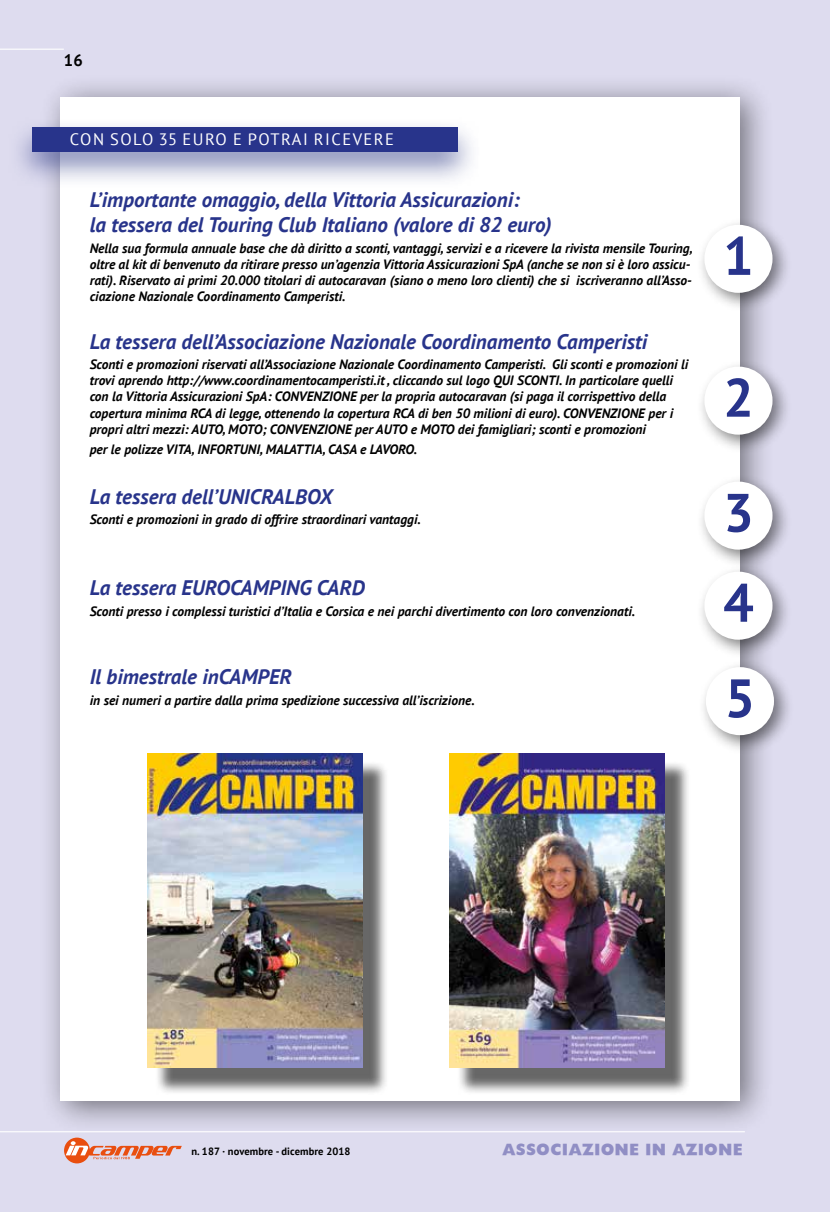
<style>
.page{position:relative;width:830px;height:1212px;background:#fff}
.page>*{position:absolute;margin:0;border:0;box-sizing:border-box;transform-origin:0 0}
.t1{font:700 54px/114.9px "PT Sans";color:#28348b}
.t2{font:italic 700 21px/25.2px "PT Sans";color:#28348b}
.t3{font:16.5px "PT Sans";letter-spacing:.09em;color:#fff}
.t4{font:700 16.5px "PT Sans";color:#000}
.t5{font:15px "Headline NEWS";letter-spacing:.01em;color:#908ec4}
.t6{font:italic 700 13.5px/16.2px "PT Sans";color:#000}
.t7{font:700 10.5px "PT Sans";letter-spacing:.01em;color:#000}
</style>
<div class="page">
<div style="left:0;top:0;width:829px;height:1212px;background:#dedcef"></div>
<div style="left:39px;top:74px;width:736px;height:1060px;background:#000;opacity:.5"></div>
<div style="left:60px;top:97px;width:679px;height:1004px;background:#fff"></div>
<div style="left:696px;top:217px;width:96px;height:96px;background:#000;opacity:.5"></div>
<div style="left:704px;top:225px;width:68px;height:68px;background:#fff;border-radius:50%"></div>
<div style="left:696px;top:359px;width:96px;height:95px;background:#000;opacity:.5"></div>
<div style="left:704px;top:367px;width:68px;height:68px;background:#fff;border-radius:50%"></div>
<div style="left:696px;top:474px;width:96px;height:95px;background:#000;opacity:.5"></div>
<div style="left:704px;top:482px;width:68px;height:68px;background:#fff;border-radius:50%"></div>
<div style="left:696px;top:564px;width:96px;height:95px;background:#000;opacity:.5"></div>
<div style="left:704px;top:572px;width:68px;height:68px;background:#fff;border-radius:50%"></div>
<div style="left:697px;top:659px;width:96px;height:96px;background:#000;opacity:.5"></div>
<div style="left:705px;top:667px;width:68px;height:68px;background:#fff;border-radius:50%"></div>
<div style="left:8px;top:116px;width:473px;height:73px;background:#283583;opacity:.6"></div>
<div style="left:32px;top:128px;width:425px;height:24px;background:#28348b"></div>
<hr style="left:0;top:49px;width:64px;height:1px;background:#fff">
<hr style="left:0;top:1131px;width:744px;height:1px;background:#fff">
<svg style="left:64px;top:1137px;width:26px;height:26px"></svg>
<svg style="left:65px;top:1141px;width:117px;height:19px"></svg>
<div style="left:456px;top:761px;width:234px;height:334px;background:#000;opacity:.6"></div>
<img style="left:449px;top:753px;width:214px;height:315px">
<div style="left:155px;top:761px;width:234px;height:334px;background:#000;opacity:.6"></div>
<img style="left:147px;top:753px;width:215px;height:315px">
<p class="t4" style="left:64px;top:50px;width:20px">16</p>
<p class="t3" style="left:70px;top:129px;width:326px">CON SOLO 35 EURO E POTRAI RICEVERE</p>
<h2 class="t2" style="left:90px;top:187px;width:463px">L’importante omaggio, della Vittoria Assicurazioni:<br>la tessera del Touring Club Italiano (valore di 82 euro)</h2>
<p class="t6" style="left:90px;top:240px;width:604px">Nella sua formula annuale base che dà diritto a sconti, vantaggi, servizi e a ricevere la rivista mensile Touring, oltre al kit di benvenuto da ritirare presso un’agenzia Vittoria Assicurazioni SpA (anche se non si è loro assicu&shy;rati). Riservato ai primi 20.000 titolari di autocaravan (siano o meno loro clienti) che si iscriveranno all’Asso&shy;ciazione Nazionale Coordinamento Camperisti.</p>
<h2 class="t2" style="left:90px;top:328px;width:558px">La tessera dell’Associazione Nazionale Coordinamento Camperisti</h2>
<p class="t6" style="left:90px;top:356px;width:599px">Sconti e promozioni riservati all’Associazione Nazionale Coordinamento Camperisti. Gli sconti e promozioni li trovi aprendo http://www.coordinamentocamperisti.it , cliccando sul logo QUI SCONTI. In particolare quelli con la Vittoria Assicurazioni SpA: CONVENZIONE per la propria autocaravan (si paga il corrispettivo della copertura minima RCA di legge, ottenendo la copertura RCA di ben 50 milioni di euro). CONVENZIONE per i propri altri mezzi: AUTO, MOTO; CONVENZIONE per AUTO e MOTO dei famigliari; sconti e promozioni</p>
<p class="t6" style="left:90px;top:441px;width:329px">per le polizze VITA, INFORTUNI, MALATTIA, CASA e LAVORO.</p>
<h2 class="t2" style="left:90px;top:483px;width:244px">La tessera dell’UNICRALBOX</h2>
<p class="t6" style="left:90px;top:511px;width:332px">Sconti e promozioni in grado di offrire straordinari vantaggi.</p>
<h2 class="t2" style="left:90px;top:575px;width:276px">La tessera EUROCAMPING CARD</h2>
<p class="t6" style="left:90px;top:602px;width:546px">Sconti presso i complessi turistici d’Italia e Corsica e nei parchi divertimento con loro convenzionati.</p>
<h2 class="t2" style="left:90px;top:664px;width:203px">Il bimestrale inCAMPER</h2>
<p class="t6" style="left:90px;top:692px;width:386px">in sei numeri a partire dalla prima spedizione successiva all’iscrizione.</p>
<h1 class="t1" style="left:722px;top:197px;width:32px">1</h1>
<h1 class="t1" style="left:722px;top:339px;width:32px">2<br>3</h1>
<h1 class="t1" style="left:722px;top:554px;width:34px;line-height:95.4px">4<br>5</h1>
<p class="t7" style="left:191px;top:1144px;width:161px">n. 187 · novembre - dicembre 2018</p>
<p class="t5" style="left:502px;top:1143px;width:242px">ASSOCIAZIONE IN AZIONE</p>
</div>
